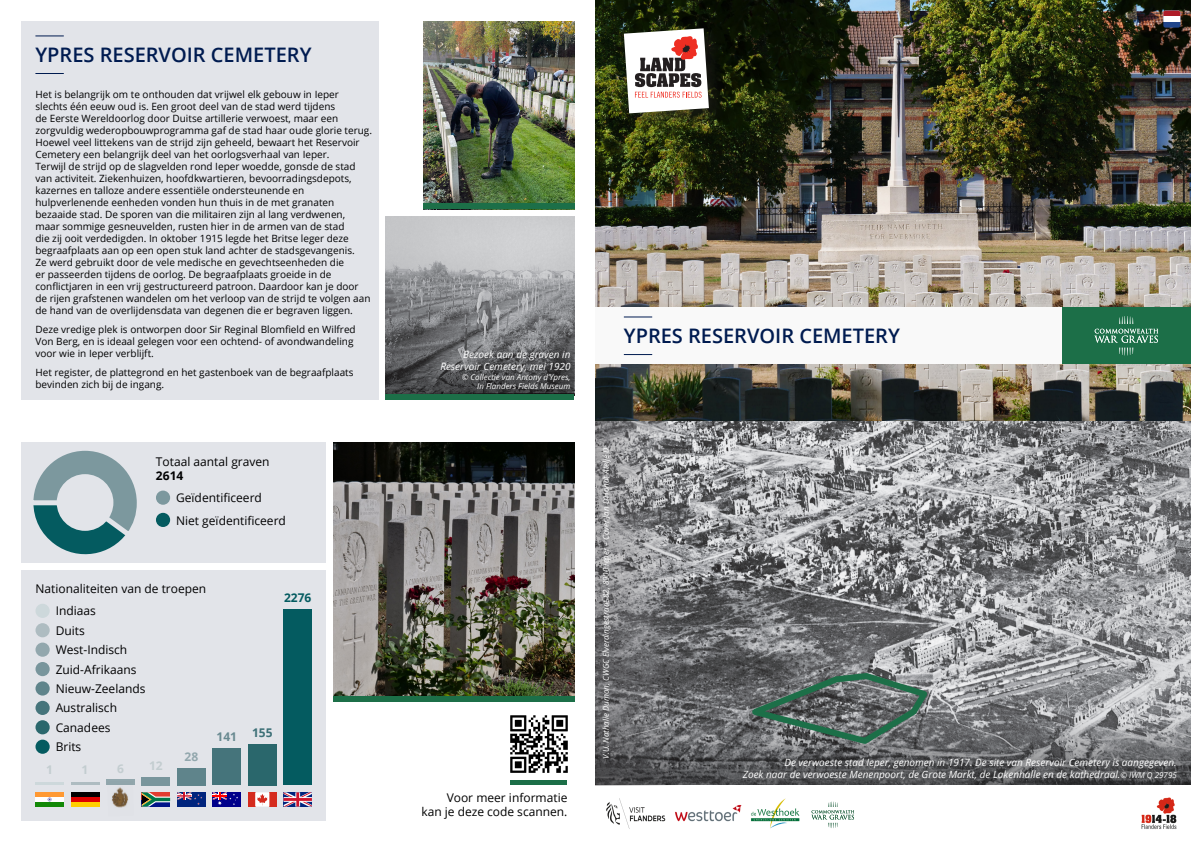
<style>
.page{position:relative;width:1191px;height:842px;background:#fff}
.page>*{position:absolute;margin:0;border:0;box-sizing:border-box;transform-origin:0 0}
.t1{font:600 20px "Open Sans";color:#001b50}
.t2{font:12px/14.4px "Open Sans";color:#000001}
.t3{font:700 12px "Open Sans";color:#c3cdd0}
.t4{font:700 12px "Open Sans";color:#045b60}
.t5{font:700 12px "Open Sans";color:#3d7077}
.t6{font:700 12px "Open Sans";color:#688990}
.t7{font:700 12px "Open Sans";color:#92a7ad}
.t8{font:10px/12px "Open Sans";color:#000001}
.t9{font:italic 10px/12px "Open Sans";color:#fff;text-align:right}
.t10{font:italic 8px/9.6px "Open Sans";color:#fff;text-align:right}
.s1{font-weight:700}
.s2{font-size:8px}
</style>
<div class="page">
<img style="left:595px;top:364px;width:596px;height:288px">
<img style="left:595px;top:0;width:596px;height:307px">
<img style="left:386px;top:216px;width:188px;height:112px">
<div style="left:21px;top:21px;width:357px;height:379px;background:#e2e4e9"></div>
<img style="left:423px;top:21px;width:151px;height:182px">
<div style="left:423px;top:203px;width:151px;height:6px;background:#1c6f48"></div>
<div style="left:510px;top:780px;width:57px;height:5px;background:#1c6f48"></div>
<svg style="left:386px;top:328px;width:188px;height:66px;background:#57575a"></svg>
<div style="left:386px;top:394px;width:188px;height:6px;background:#1c6f48"></div>
<img style="left:510px;top:715px;width:58px;height:58px">
<svg style="left:1163px;top:16px;width:17px;height:12px"></svg>
<div style="left:1163px;top:11px;width:17px;height:5px;background:#ae1c28"></div>
<svg style="left:35px;top:35px;width:29px;height:1px"></svg>
<svg style="left:35px;top:73px;width:29px;height:1px"></svg>
<svg style="left:686px;top:652px;width:505px;height:133px;background:#797a7d"></svg>
<div style="left:619px;top:23px;width:109px;height:109px;background:#231f20;opacity:.5"></div>
<svg style="left:624px;top:28px;width:85px;height:85px"></svg>
<div style="left:1061px;top:307px;width:130px;height:57px;background:#1c6f48"></div>
<svg style="left:1094px;top:316px;width:64px;height:39px"></svg>
<div style="left:595px;top:307px;width:466px;height:57px;background:#f9f9f9"></div>
<svg style="left:624px;top:316px;width:28px;height:1px"></svg>
<svg style="left:624px;top:354px;width:28px;height:1px"></svg>
<svg style="left:747px;top:670px;width:186px;height:77px;background:#63706c"></svg>
<img style="left:606px;top:798px;width:194px;height:31px">
<img style="left:1141px;top:797px;width:36px;height:32px">
<svg style="left:811px;top:802px;width:43px;height:26px"></svg>
<div style="left:21px;top:442px;width:305px;height:121px;background:#e2e4e9"></div>
<div style="left:21px;top:570px;width:305px;height:251px;background:#e2e4e9"></div>
<div style="left:35px;top:604px;width:15px;height:14px;background:#cdd8db;border-radius:50%"></div>
<div style="left:35px;top:623px;width:15px;height:14px;background:#aebcc1;border-radius:50%"></div>
<div style="left:35px;top:642px;width:15px;height:15px;background:#92a7ad;border-radius:50%"></div>
<div style="left:35px;top:662px;width:15px;height:14px;background:#78959c;border-radius:50%"></div>
<div style="left:35px;top:681px;width:15px;height:14px;background:#5f848b;border-radius:50%"></div>
<div style="left:35px;top:701px;width:15px;height:14px;background:#45747b;border-radius:50%"></div>
<div style="left:35px;top:720px;width:15px;height:14px;background:#2a676c;border-radius:50%"></div>
<div style="left:35px;top:740px;width:15px;height:14px;background:#045b60;border-radius:50%"></div>
<img style="left:333px;top:442px;width:241px;height:254px">
<div style="left:333px;top:696px;width:241px;height:5px;background:#1c6f48"></div>
<div style="left:156px;top:491px;width:14px;height:14px;background:#7c989e;border-radius:50%"></div>
<div style="left:156px;top:513px;width:14px;height:14px;background:#045b60;border-radius:50%"></div>
<div style="left:283px;top:609px;width:29px;height:176px;background:#045b60"></div>
<svg style="left:142px;top:792px;width:28px;height:14px"></svg>
<div style="left:71px;top:792px;width:28px;height:14px;background:#000"></div>
<div style="left:71px;top:797px;width:28px;height:9px;background:#d00"></div>
<hr style="left:71px;top:802px;width:28px;height:4px;background:#ffce00">
<div style="left:35px;top:792px;width:29px;height:14px;background:#f93"></div>
<div style="left:35px;top:797px;width:29px;height:5px;background:#fff"></div>
<hr style="left:35px;top:802px;width:29px;height:4px;background:#128807">
<svg style="left:48px;top:797px;width:3px;height:4px"></svg>
<div style="left:177px;top:792px;width:29px;height:14px;background:#00247d"></div>
<svg style="left:177px;top:792px;width:25px;height:13px"></svg>
<div style="left:213px;top:792px;width:28px;height:14px;background:#00008b"></div>
<svg style="left:213px;top:792px;width:25px;height:13px"></svg>
<div style="left:248px;top:792px;width:7px;height:14px;background:#d52b1e"></div>
<div style="left:269px;top:792px;width:7px;height:14px;background:#d52b1e"></div>
<svg style="left:255px;top:792px;width:14px;height:14px"></svg>
<svg style="left:283px;top:792px;width:29px;height:14px"></svg>
<svg style="left:33px;top:450px;width:104px;height:105px"></svg>
<div style="left:57px;top:474px;width:56px;height:57px;background:#e2e4e9;border-radius:50%"></div>
<div style="left:248px;top:744px;width:28px;height:41px;background:#2a676c"></div>
<div style="left:213px;top:748px;width:28px;height:37px;background:#45747b"></div>
<div style="left:177px;top:768px;width:29px;height:17px;background:#5f848b"></div>
<div style="left:142px;top:777px;width:28px;height:8px;background:#78959c"></div>
<div style="left:106px;top:780px;width:29px;height:5px;background:#92a7ad"></div>
<hr style="left:71px;top:782px;width:28px;height:3px;background:#aebcc1">
<hr style="left:35px;top:782px;width:29px;height:3px;background:#cdd8db">
<img style="left:111px;top:787px;width:17px;height:21px">
<svg style="left:595px;top:421px;width:91px;height:364px;background:#79797b"></svg>
<p class="t1" style="left:35px;top:41px;width:277px">YPRES RESERVOIR CEMETERY</p>
<p class="t8" style="left:35px;top:88px;width:338px">Het is belangrijk om te onthouden dat vrijwel elk gebouw in Ieper slechts één eeuw oud is. Een groot deel van de stad werd tijdens<br>de Eerste Wereldoorlog door Duitse artillerie verwoest, maar een zorgvuldig wederopbouwprogramma gaf de stad haar oude glorie terug.<br>Hoewel veel littekens van de strijd zijn geheeld, bewaart het Reservoir Cemetery een belangrijk deel van het oorlogsverhaal van Ieper.<br>Terwijl de strijd op de slagvelden rond Ieper woedde, gonsde de stad van activiteit. Ziekenhuizen, hoofdkwartieren, bevoorradingsdepots, kazernes en talloze andere essentiële ondersteunende en hulpverlenende eenheden vonden hun thuis in de met granaten bezaaide stad. De sporen van die militairen zijn al lang verdwenen, maar sommige gesneuvelden, rusten hier in de armen van de stad<br>die zij ooit verdedigden. In oktober 1915 legde het Britse leger deze begraafplaats aan op een open stuk land achter de stadsgevangenis.<br>Ze werd gebruikt door de vele medische en gevechtseenheden die<br>er passeerden tijdens de oorlog. De begraafplaats groeide in de conflictjaren in een vrij gestructureerd patroon. Daardoor kan je door de rijen grafstenen wandelen om het verloop van de strijd te volgen aan de hand van de overlijdensdata van degenen die er begraven liggen.</p>
<p class="t8" style="left:35px;top:323px;width:322px">Deze vredige plek is ontworpen door Sir Reginal Blomfield en Wilfred<br>Von Berg, en is ideaal gelegen voor een ochtend- of avondwandeling voor wie in Ieper verblijft.</p>
<p class="t8" style="left:35px;top:366px;width:320px">Het register, de plattegrond en het gastenboek van de begraafplaats bevinden zich bij de ingang.</p>
<p class="t2" style="left:156px;top:454px;width:115px">Totaal aantal graven<br><span class="s1">2614</span></p>
<p class="t2" style="left:176px;top:490px;width:87px">Geïdentificeerd</p>
<p class="t2" style="left:176px;top:513px;width:111px">Niet geïdentificeerd</p>
<p class="t2" style="left:35px;top:581px;width:172px">Nationaliteiten van de troepen</p>
<p class="t2" style="left:56px;top:603px;width:42px">Indiaas</p>
<p class="t2" style="left:56px;top:623px;width:31px">Duits</p>
<p class="t2" style="left:56px;top:642px;width:73px">West-Indisch</p>
<p class="t2" style="left:56px;top:662px;width:82px">Zuid-Afrikaans</p>
<p class="t2" style="left:56px;top:681px;width:91px">Nieuw-Zeelands</p>
<p class="t2" style="left:56px;top:701px;width:63px">Australisch</p>
<p class="t2" style="left:56px;top:720px;width:56px">Canadees</p>
<p class="t2" style="left:56px;top:739px;width:27px">Brits</p>
<p class="t7" style="left:184px;top:748px;width:15px">28</p>
<p class="t3" style="left:117px;top:760px;width:8px">6</p>
<p class="t3" style="left:149px;top:757px;width:15px">12</p>
<p class="t3" style="left:46px;top:761px;width:8px">1</p>
<p class="t3" style="left:82px;top:761px;width:8px">1</p>
<p class="t6" style="left:216px;top:728px;width:22px">141</p>
<p class="t4" style="left:284px;top:590px;width:29px">2276</p>
<p class="t5" style="left:252px;top:724px;width:22px">155</p>
<p class="t9" style="left:440px;top:348px;width:132px">Bezoek aan de graven in<br>Reservoir Cemetery, mei 1920</p>
<p class="t10" style="left:462px;top:372px;width:110px">© Collectie van Antony d’Ypres,<br>In Flanders Fields Museum</p>
<p class="t2" style="left:447px;top:790px;width:122px">Voor meer informatie</p>
<p class="t2" style="left:421px;top:804px;width:147px">kan je deze code scannen.</p>
<p class="t1" style="left:624px;top:322px;width:277px">YPRES RESERVOIR CEMETERY</p>
<p class="t10" style="left:601px;top:759px;width:313px;rotate:-90deg">V.U. Nathalie Dumon, CWGC Elverdingestraat 82, 8900 Ieper – Cover Jan D’Hondt Ateljé D</p>
<p class="t9" style="left:743px;top:756px;width:435px">De verwoeste stad Ieper, genomen in 1917. De site van Reservoir Cemetery is aangegeven.<br>Zoek naar de verwoeste Menenpoort, de Grote Markt, de Lakenhalle en de kathedraal.<span class="s2">© IWM Q 29795</span></p>
</div>
